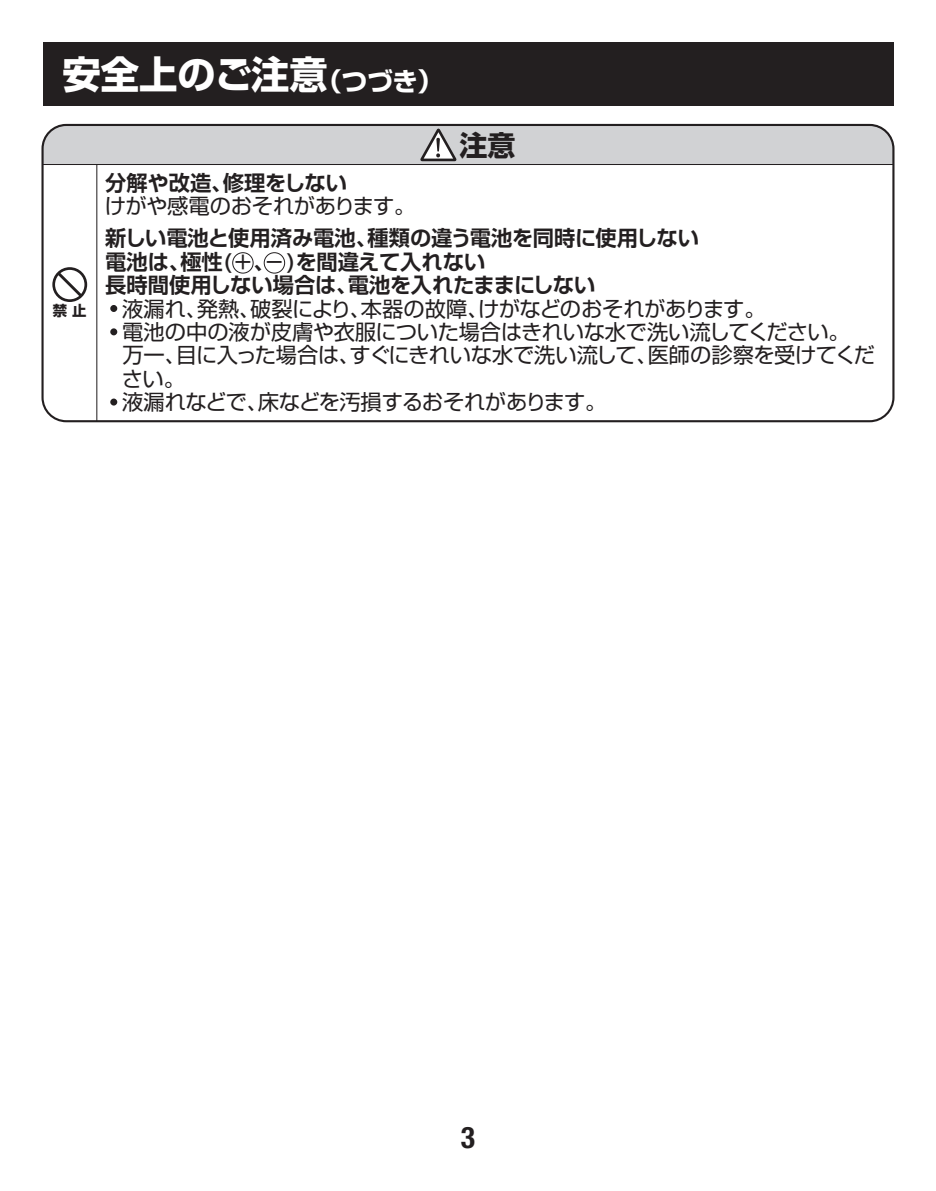
<style>
.page{position:relative;width:936px;height:1191px;background:#fff}
.page>*{position:absolute;margin:0;border:0;box-sizing:border-box;transform-origin:0 0}
.t1{font:700 38.4px "Shin Go Pro";color:#fff}
.t2{font:700 condensed 29.7px "Helvetica Neue LT Std";color:#231f20}
.t3{font:700 28.2px "Shin Go Pro";color:#231f20}
.t4{font:21.3px "Shin Go Pro";letter-spacing:-.015em;color:#231f20}
.t5{font:700 21.3px/23.4px "Shin Go Pro De";color:#231f20}
.t6{font:500 20.4px "Shin Go Pro";color:#231f20}
.t7{font:700 14.4px "Shin Go Pro";color:#231f20}
.s1{font-size:25.5px}
</style>
<div class="page">
<div style="left:43px;top:43px;width:850px;height:63px;background:#231f20"></div>
<hr style="left:96px;top:164px;width:1px;height:257px;background:#231f20">
<svg style="left:41px;top:124px;width:853px;height:41px;background:#c2c3c5"></svg>
<svg style="left:52px;top:267px;width:35px;height:35px"></svg>
<div style="left:110px;top:305px;width:7px;height:7px;border:3px solid #231f20;border-radius:50%"></div>
<div style="left:110px;top:328px;width:7px;height:7px;border:3px solid #231f20;border-radius:50%"></div>
<div style="left:110px;top:398px;width:7px;height:7px;border:3px solid #231f20;border-radius:50%"></div>
<div style="left:232px;top:252px;width:21px;height:21px;border:1px solid #231f20;border-radius:50%"></div>
<div style="left:264px;top:252px;width:21px;height:21px;border:1px solid #231f20;border-radius:50%"></div>
<h1 class="t1" style="left:63px;top:44px;width:382px">安全上のご注意<span class="s1">（つづき）</span></h1>
<h3 class="t3" style="left:459px;top:122px;width:58px">注意</h3>
<p class="t7" style="left:53px;top:299px;width:35px">禁 止</p>
<p class="t5" style="left:105px;top:169px;width:243px">分解や改造、修理をしない</p>
<p class="t4" style="left:105px;top:189px;width:312px">けがや感電のおそれがあります。</p>
<p class="t5" style="left:105px;top:224px;width:595px">新しい電池と使用済み電池、種類の違う電池を同時に使用しない電池は、極性(　、　)を間違えて入れない<br>長時間使用しない場合は、電池を入れたままにしない</p>
<p class="t4" style="left:103px;top:291px;width:664px">・液漏れ、発熱、破裂により、本器の故障、けがなどのおそれがあります。</p>
<p class="t4" style="left:103px;top:314px;width:748px">・電池の中の液が皮膚や衣服についた場合はきれいな水で洗い流してください。</p>
<p class="t4" style="left:122px;top:338px;width:754px">万一、目に入った場合は、すぐにきれいな水で洗い流して、医師の診察を受けてくだ</p>
<p class="t4" style="left:122px;top:361px;width:65px">さい。</p>
<p class="t4" style="left:103px;top:384px;width:505px">・液漏れなどで、床などを汚損するおそれがあります。</p>
<p class="t6" style="left:233px;top:246px;width:53px">＋－</p>
<h2 class="t2" style="left:461px;top:1119px;width:16px">3</h2>
</div>
